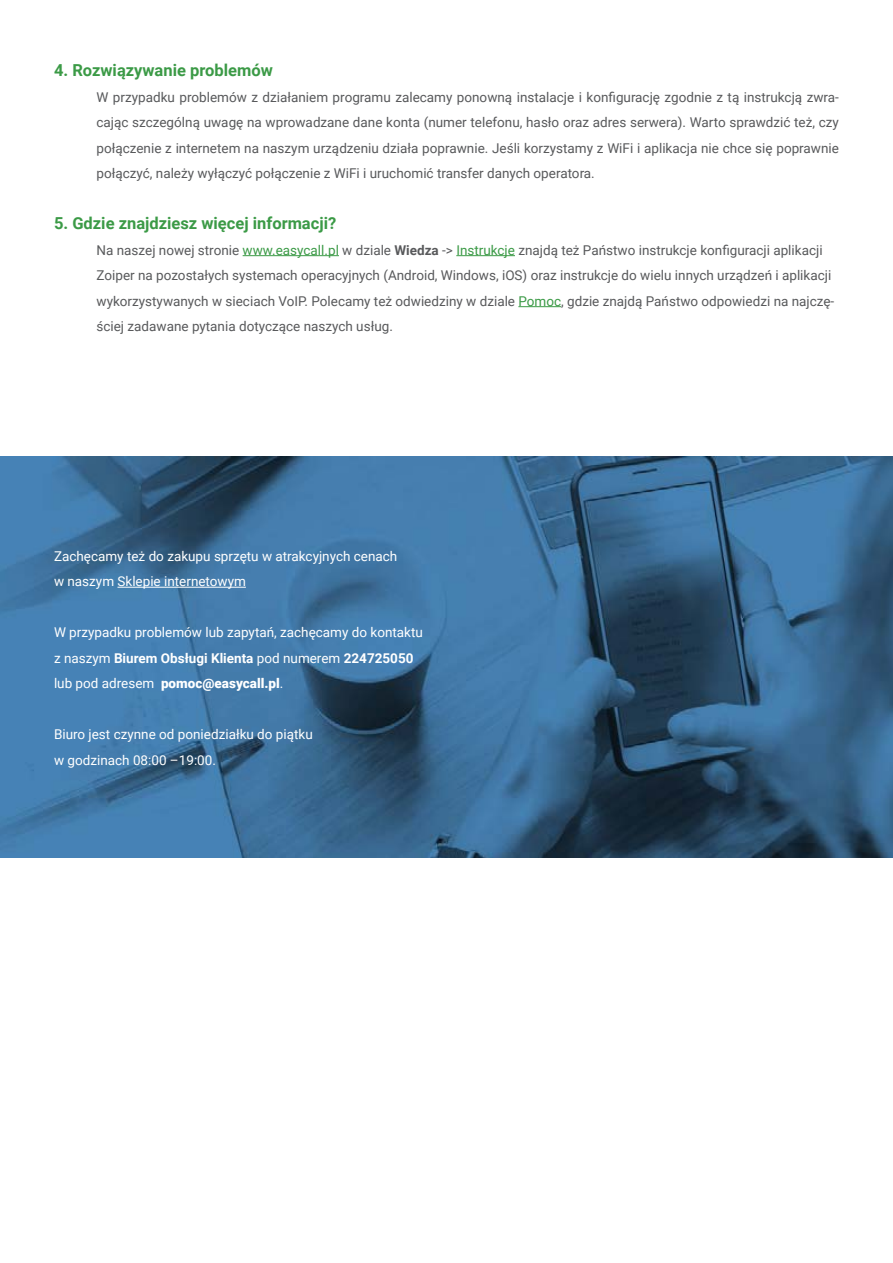
<style>
.page{position:relative;width:893px;height:1263px;background:#fff}
.page>*{position:absolute;margin:0;border:0;box-sizing:border-box;transform-origin:0 0}
.t1{font:700 16.5px "Roboto";color:#3b9a46}
.t2{font:13.5px/25.5px "Roboto";color:#58595b;text-align:justify}
.t3{font:13.5px "Roboto";color:#fff}
.t4{font:700 13.5px "Roboto";color:#fff}
.t5{font:900 13.5px "Roboto";color:#fff}
.s1{color:#3b9a46}
.s2{font-weight:700}
.s3{font-weight:400}
</style>
<div class="page">
<img style="left:0;top:456px;width:893px;height:402px">
<hr style="left:243px;top:255px;width:96px;height:1px;background:#3b9a46">
<hr style="left:456px;top:255px;width:59px;height:1px;background:#3b9a46">
<hr style="left:518px;top:306px;width:43px;height:1px;background:#3b9a46">
<hr style="left:117px;top:587px;width:129px;height:1px;background:#fff">
<p class="t1" style="left:54px;top:59px;width:220px">4. Rozwiązywanie problemów</p>
<p class="t2" style="left:97px;top:84px;width:744px">W przypadku problemów z działaniem programu zalecamy ponowną instalacje i konfigurację zgodnie z tą instrukcją zwra&shy;cając szczególną uwagę na wprowadzane dane konta (numer telefonu, hasło oraz adres serwera). Warto sprawdzić też, czy połączenie z internetem na naszym urządzeniu działa poprawnie. Jeśli korzystamy z WiFi i aplikacja nie chce się poprawnie połączyć, należy wyłączyć połączenie z WiFi i uruchomić transfer danych operatora.</p>
<p class="t1" style="left:54px;top:212px;width:284px">5. Gdzie znajdziesz więcej informacji?</p>
<p class="t2" style="left:97px;top:237px;width:739px;text-align:left">Na naszej nowej stronie <span class="s1">www.easycall.pl</span> w dziale <span class="s2">Wiedza</span> -&gt; <span class="s1">Instrukcje</span> znajdą też Państwo instrukcje konfiguracji aplikacji Zoiper na pozostałych systemach operacyjnych (Android, Windows, iOS) oraz instrukcje do wielu innych urządzeń i aplikacji wykorzystywanych w sieciach VoIP. Polecamy też odwiedziny w dziale <span class="s1">Pomoc</span>, gdzie znajdą Państwo odpowiedzi na najczę&shy;ściej zadawane pytania dotyczące naszych usług.</p>
<p class="t3" style="left:54px;top:546px;width:345px">Zachęcamy też do zakupu sprzętu w atrakcyjnych cenach</p>
<p class="t3" style="left:54px;top:572px;width:193px">w naszym Sklepie internetowym</p>
<p class="t3" style="left:54px;top:623px;width:370px">W przypadku problemów lub zapytań, zachęcamy do kontaktu</p>
<p class="t4" style="left:54px;top:648px;width:361px"><span class="s3">z naszym</span> Biurem Obsługi Klienta <span class="s3">pod numerem</span> 224725050</p>
<p class="t5" style="left:54px;top:674px;width:231px"><span class="s3">lub pod adresem</span> pomoc@easycall.pl<span class="s3">.</span></p>
<p class="t3" style="left:54px;top:725px;width:260px">Biuro jest czynne od poniedziałku do piątku</p>
<p class="t3" style="left:54px;top:750px;width:163px">w godzinach 08:00 –19:00.</p>
</div>
